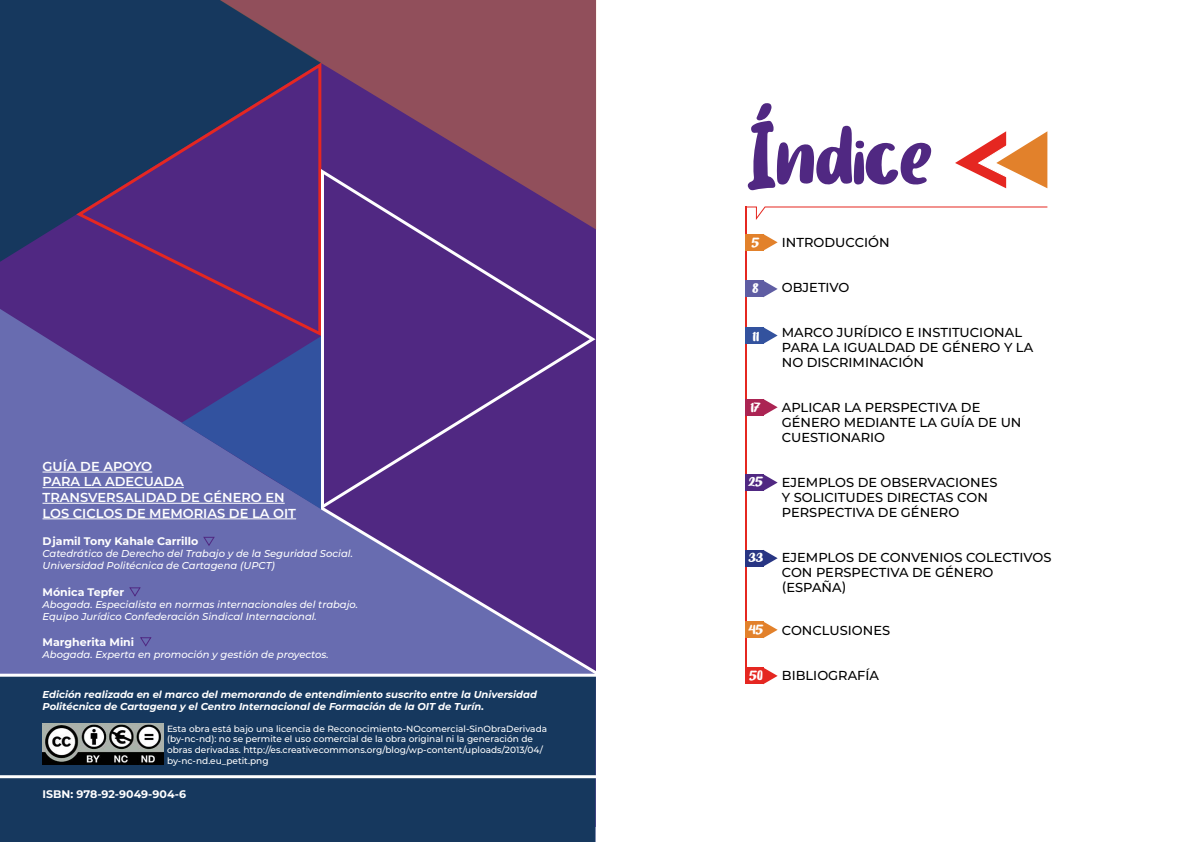
<style>
.page{position:relative;width:1191px;height:842px;background:#fff}
.page>*{position:absolute;margin:0;border:0;box-sizing:border-box;transform-origin:0 0}
.t1{font:82px "Patchi Patchi";color:#502882}
.t2{font:500 13px/15px "Montserrat";color:#000}
.t3{font:600 13px/15.6px "Montserrat";color:#fff}
.t4{font:13px "Patchi Patchi";color:#fff}
.t5{font:700 11px "Montserrat";color:#fff}
.t6{font:italic 500 10px/12px "Montserrat";color:#fff}
.t7{font:italic 700 10px/12px "Montserrat";color:#fff}
.t8{font:500 9px/10.8px "Montserrat";color:#fff}
</style>
<div class="page">
<svg style="left:0;top:309px;width:318px;height:365px;background:#6666ac"></svg>
<svg style="left:0;top:230px;width:73px;height:32px;background:#3b2d75"></svg>
<div style="left:73px;top:230px;width:246px;height:108px;background:#502882"></div>
<svg style="left:182px;top:336px;width:137px;height:173px;background:#474d9b"></svg>
<div style="left:319px;top:166px;width:278px;height:338px;background:#502882"></div>
<svg style="left:0;top:0;width:596px;height:230px;background:#523a68"></svg>
<hr style="left:43px;top:472px;width:109px;height:1px;background:#fff">
<hr style="left:43px;top:487px;width:141px;height:1px;background:#fff">
<hr style="left:43px;top:503px;width:242px;height:1px;background:#fff">
<hr style="left:43px;top:518px;width:253px;height:1px;background:#fff">
<svg style="left:203px;top:537px;width:12px;height:9px"></svg>
<svg style="left:129px;top:587px;width:12px;height:9px"></svg>
<svg style="left:140px;top:637px;width:12px;height:9px"></svg>
<svg style="left:955px;top:131px;width:92px;height:58px"></svg>
<svg style="left:746px;top:206px;width:302px;height:16px"></svg>
<hr style="left:745px;top:206px;width:1px;height:477px;background:#e52720">
<div style="left:745px;top:234px;width:18px;height:17px;background:#e2812b"></div>
<svg style="left:763px;top:234px;width:14px;height:17px"></svg>
<div style="left:745px;top:281px;width:18px;height:16px;background:#5f5da3"></div>
<svg style="left:763px;top:281px;width:14px;height:16px"></svg>
<div style="left:745px;top:327px;width:18px;height:17px;background:#33529e"></div>
<svg style="left:763px;top:327px;width:14px;height:17px"></svg>
<div style="left:745px;top:399px;width:18px;height:17px;background:#ab2453"></div>
<svg style="left:763px;top:399px;width:14px;height:17px"></svg>
<div style="left:745px;top:474px;width:18px;height:17px;background:#502882"></div>
<svg style="left:763px;top:474px;width:14px;height:17px"></svg>
<div style="left:745px;top:550px;width:18px;height:17px;background:#283583"></div>
<svg style="left:763px;top:550px;width:14px;height:17px"></svg>
<div style="left:745px;top:621px;width:18px;height:17px;background:#e2812b"></div>
<svg style="left:763px;top:621px;width:14px;height:17px"></svg>
<div style="left:745px;top:667px;width:18px;height:17px;background:#e52721"></div>
<svg style="left:763px;top:667px;width:14px;height:17px"></svg>
<div style="left:0;top:677px;width:596px;height:165px;background:#16385e"></div>
<svg style="left:318px;top:504px;width:429px;height:267px"></svg>
<img style="left:43px;top:723px;width:120px;height:42px">
<hr style="left:0;top:674px;width:601px;height:3px;background:#fff">
<hr style="left:0;top:775px;width:601px;height:3px;background:#fff">
<p class="t3" style="left:43px;top:458px;width:255px">GUÍA DE APOYO<br>PARA LA ADECUADA<br>TRANSVERSALIDAD DE GÉNERO EN<br>LOS CICLOS DE MEMORIAS DE LA OIT</p>
<p class="t5" style="left:43px;top:533px;width:157px">Djamil Tony Kahale Carrillo</p>
<p class="t6" style="left:43px;top:547px;width:312px">Catedrático de Derecho del Trabajo y de la Seguridad Social.<br>Universidad Politécnica de Cartagena (UPCT)</p>
<p class="t5" style="left:43px;top:584px;width:83px">Mónica Tepfer</p>
<p class="t6" style="left:43px;top:598px;width:317px">Abogada. Especialista en normas internacionales del trabajo.<br>Equipo Jurídico Confederación Sindical Internacional.</p>
<p class="t5" style="left:43px;top:634px;width:93px">Margherita Mini</p>
<p class="t6" style="left:43px;top:648px;width:288px">Abogada. Experta en promoción y gestión de proyectos.</p>
<p class="t7" style="left:43px;top:688px;width:496px">Edición realizada en el marco del memorando de entendimiento suscrito entre la Universidad<br>Politécnica de Cartagena y el Centro Internacional de Formación de la OIT de Turín.</p>
<p class="t8" style="left:167px;top:723px;width:382px">Esta obra está bajo una licencia de Reconocimiento-NOcomercial-SinObraDerivada (by-nc-nd): no se permite el uso comercial de la obra original ni la generación de obras derivadas. http://es.creativecommons.org/blog/wp-content/uploads/2013/04/ by-nc-nd.eu_petit.png</p>
<p class="t5" style="left:43px;top:786px;width:145px">ISBN: 978-92-9049-904-6</p>
<h1 class="t1" style="left:746px;top:102px;width:186px">Índice</h1>
<p class="t4" style="left:751px;top:234px;width:9px">5</p>
<p class="t4" style="left:752px;top:280px;width:8px">8</p>
<p class="t4" style="left:752px;top:328px;width:8px">11</p>
<p class="t4" style="left:750px;top:399px;width:12px">17</p>
<p class="t4" style="left:748px;top:473px;width:17px">25</p>
<p class="t4" style="left:748px;top:548px;width:16px">33</p>
<p class="t4" style="left:748px;top:620px;width:17px">45</p>
<p class="t4" style="left:749px;top:667px;width:15px">50</p>
<p class="t2" style="left:782px;top:235px;width:109px">INTRODUCCIÓN</p>
<p class="t2" style="left:782px;top:280px;width:69px">OBJETIVO</p>
<p class="t2" style="left:782px;top:325px;width:253px">MARCO JURÍDICO E INSTITUCIONAL<br>PARA LA IGUALDAD DE GÉNERO Y LA<br>NO DISCRIMINACIÓN</p>
<p class="t2" style="left:782px;top:400px;width:241px">APLICAR LA PERSPECTIVA DE<br>GÉNERO MEDIANTE LA GUÍA DE UN<br>CUESTIONARIO</p>
<p class="t2" style="left:782px;top:475px;width:217px">EJEMPLOS DE OBSERVACIONES<br>Y SOLICITUDES DIRECTAS CON<br>PERSPECTIVA DE GÉNERO</p>
<p class="t2" style="left:782px;top:550px;width:271px">EJEMPLOS DE CONVENIOS COLECTIVOS<br>CON PERSPECTIVA DE GÉNERO (ESPAÑA)</p>
<p class="t2" style="left:782px;top:623px;width:110px">CONCLUSIONES</p>
<p class="t2" style="left:782px;top:668px;width:99px">BIBLIOGRAFÍA</p>
</div>
